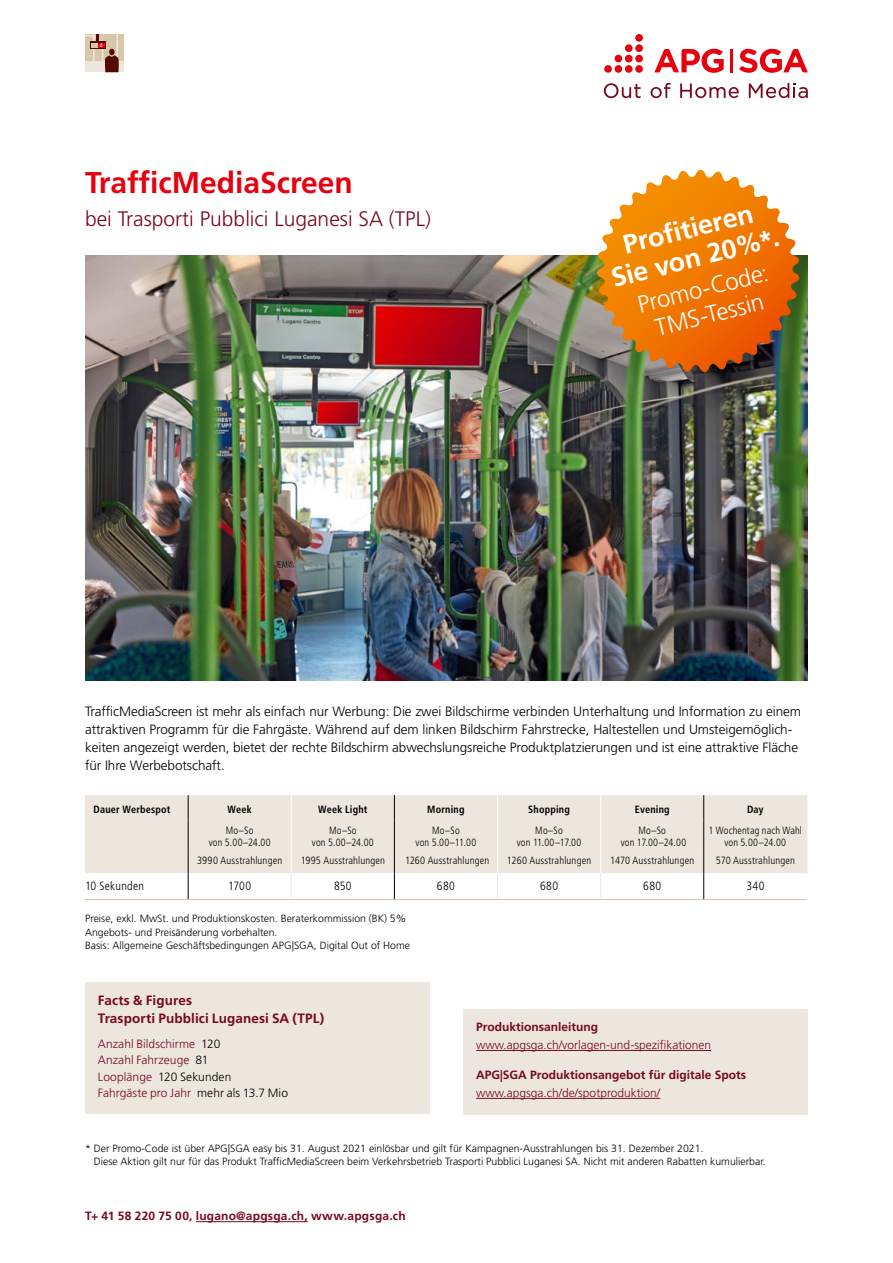
<style>
.page{position:relative;width:893px;height:1263px;background:#fff}
.page>*{position:absolute;margin:0;border:0;box-sizing:border-box;transform-origin:0 0}
.t1{font:700 30px "Frutiger LT Std";color:#e7000e}
.t2{font:700 26.85px/29.7px "Frutiger LT Std";color:#fff;text-align:center}
.t3{font:300 24px/26.8px "Frutiger LT Std";color:#fff;text-align:center}
.t4{font:300 21px "Frutiger LT Std";color:#77091d}
.t5{font:300 13.5px/18px "Frutiger LT Std";letter-spacing:-.005em;color:#000}
.t6{font:700 13.5px/18px "Frutiger LT Std";letter-spacing:.01em;color:#77091d}
.t7{font:300 12px/16.5px "Frutiger LT Std";color:#77091d}
.t8{font:700 12px "Frutiger LT Std";color:#77091d}
.t9{font:300 condensed 12px "Frutiger LT Std";letter-spacing:.025em;color:#000}
.t10{font:300 10.5px/13.5px "Frutiger LT Std";color:#000}
.t11{font:300 condensed 10.5px/12px "Frutiger LT Std";letter-spacing:.015em;color:#000;text-align:center}
.t12{font:700 condensed 10.5px "Frutiger LT Std";letter-spacing:.02em;color:#000}
.s1{color:#000}
</style>
<div class="page">
<img style="left:85px;top:255px;width:723px;height:425px">
<svg style="left:604px;top:83px;width:37px;height:15px"></svg>
<svg style="left:650px;top:83px;width:21px;height:15px"></svg>
<svg style="left:680px;top:84px;width:59px;height:14px"></svg>
<svg style="left:749px;top:83px;width:59px;height:15px"></svg>
<hr style="left:731px;top:49px;width:2px;height:23px;background:#e7000e">
<svg style="left:654px;top:49px;width:70px;height:24px"></svg>
<svg style="left:739px;top:49px;width:69px;height:24px"></svg>
<div style="left:604px;top:65px;width:8px;height:8px;background:#e7000e;border-radius:50%"></div>
<div style="left:615px;top:65px;width:7px;height:8px;background:#e7000e;border-radius:50%"></div>
<div style="left:615px;top:55px;width:7px;height:7px;background:#e7000e;border-radius:50%"></div>
<div style="left:625px;top:65px;width:8px;height:8px;background:#e7000e;border-radius:50%"></div>
<div style="left:625px;top:55px;width:8px;height:7px;background:#e7000e;border-radius:50%"></div>
<div style="left:625px;top:44px;width:8px;height:8px;background:#e7000e;border-radius:50%"></div>
<div style="left:635px;top:65px;width:8px;height:8px;background:#e7000e;border-radius:50%"></div>
<div style="left:635px;top:55px;width:8px;height:7px;background:#e7000e;border-radius:50%"></div>
<div style="left:635px;top:44px;width:8px;height:8px;background:#e7000e;border-radius:50%"></div>
<div style="left:635px;top:34px;width:8px;height:8px;background:#e7000e;border-radius:50%"></div>
<div style="left:85px;top:34px;width:38px;height:27px;background:#d7c6a8"></div>
<div style="left:85px;top:61px;width:38px;height:11px;background:#ece6dd"></div>
<svg style="left:85px;top:34px;width:34px;height:38px"></svg>
<div style="left:463px;top:1009px;width:345px;height:105px;background:#ece6dd"></div>
<hr style="left:476px;top:1050px;width:235px;height:1px;background:#77091d">
<hr style="left:476px;top:1098px;width:184px;height:1px;background:#77091d">
<div style="left:85px;top:982px;width:345px;height:132px;background:#ece6dd"></div>
<hr style="left:196px;top:1221px;width:112px;height:1px;background:#77091d">
<div style="left:85px;top:795px;width:722px;height:78px;background:#ece6dd"></div>
<svg style="left:394px;top:795px;width:1px;height:24px"></svg>
<hr style="left:394px;top:819px;width:1px;height:31px;background:#000">
<svg style="left:394px;top:850px;width:1px;height:49px"></svg>
<svg style="left:703px;top:795px;width:1px;height:24px"></svg>
<hr style="left:703px;top:819px;width:1px;height:31px;background:#000">
<svg style="left:703px;top:850px;width:1px;height:49px"></svg>
<svg style="left:188px;top:795px;width:1px;height:24px"></svg>
<hr style="left:188px;top:819px;width:1px;height:31px;background:#000">
<svg style="left:188px;top:850px;width:1px;height:49px"></svg>
<hr style="left:85px;top:899px;width:103px;height:1px;background:#d7c6a8">
<hr style="left:188px;top:899px;width:103px;height:1px;background:#d7c6a8">
<hr style="left:291px;top:899px;width:103px;height:1px;background:#d7c6a8">
<hr style="left:394px;top:899px;width:103px;height:1px;background:#d7c6a8">
<hr style="left:497px;top:899px;width:104px;height:1px;background:#d7c6a8">
<hr style="left:601px;top:899px;width:103px;height:1px;background:#d7c6a8">
<hr style="left:704px;top:899px;width:103px;height:1px;background:#d7c6a8">
<svg style="left:497px;top:795px;width:1px;height:24px"></svg>
<svg style="left:600px;top:795px;width:1px;height:24px"></svg>
<hr style="left:497px;top:819px;width:1px;height:31px;background:#fff">
<hr style="left:600px;top:819px;width:1px;height:31px;background:#fff">
<svg style="left:291px;top:795px;width:1px;height:24px"></svg>
<hr style="left:291px;top:819px;width:1px;height:31px;background:#fff">
<svg style="left:291px;top:850px;width:1px;height:49px"></svg>
<svg style="left:497px;top:850px;width:1px;height:49px"></svg>
<svg style="left:600px;top:850px;width:1px;height:49px"></svg>
<svg style="left:807px;top:795px;width:1px;height:24px"></svg>
<hr style="left:807px;top:819px;width:1px;height:31px;background:#ece6dd">
<svg style="left:807px;top:850px;width:1px;height:23px"></svg>
<svg style="left:597px;top:170px;width:192px;height:202px;background:#e18528"></svg>
<h1 class="t1" style="left:85px;top:165px;width:269px">TrafficMediaScreen</h1>
<h3 class="t4" style="left:85px;top:206px;width:347px">bei Trasporti Pubblici Luganesi SA (TPL)</h3>
<h2 class="t2" style="left:601px;top:235px;width:174px;rotate:-14deg">Profi tieren<br>Sie von 20%*.</h2>
<h3 class="t3" style="left:635px;top:292px;width:135px;rotate:-14deg">Promo-Code:<br>TMS-Tessin</h3>
<p class="t5" style="left:85px;top:702px;width:718px">TrafficMediaScreen ist mehr als einfach nur Werbung: Die zwei Bildschirme verbinden Unterhaltung und Information zu einem attraktiven Programm für die Fahrgäste. Während auf dem linken Bildschirm Fahrstrecke, Haltestellen und Umsteigemöglich&shy;keiten angezeigt werden, bietet der rechte Bildschirm abwechslungsreiche Produktplatzierungen und ist eine attraktive Fläche für Ihre Werbebotschaft.</p>
<p class="t12" style="left:94px;top:803px;width:78px">Dauer Werbespot</p>
<p class="t12" style="left:228px;top:803px;width:26px">Week</p>
<p class="t12" style="left:318px;top:803px;width:51px">Week Light</p>
<p class="t12" style="left:427px;top:803px;width:39px">Morning</p>
<p class="t12" style="left:528px;top:803px;width:43px">Shopping</p>
<p class="t12" style="left:635px;top:803px;width:36px">Evening</p>
<p class="t12" style="left:747px;top:803px;width:18px">Day</p>
<p class="t11" style="left:209px;top:824px;width:63px">Mo–So<br>von 5.00–24.00</p>
<p class="t11" style="left:312px;top:824px;width:63px">Mo–So<br>von 5.00–24.00</p>
<p class="t11" style="left:416px;top:824px;width:62px">Mo–So<br>von 5.00–11.00</p>
<p class="t11" style="left:517px;top:824px;width:66px">Mo–So<br>von 11.00–17.00</p>
<p class="t11" style="left:621px;top:824px;width:67px">Mo–So<br>von 17.00–24.00</p>
<p class="t11" style="left:708px;top:824px;width:95px">1 Wochentag nach Wahl von 5.00–24.00</p>
<p class="t11" style="left:197px;top:855px;width:87px">3990 Ausstrahlungen</p>
<p class="t11" style="left:301px;top:855px;width:86px">1995 Ausstrahlungen</p>
<p class="t11" style="left:405px;top:855px;width:86px">1260 Ausstrahlungen</p>
<p class="t11" style="left:507px;top:855px;width:86px">1260 Ausstrahlungen</p>
<p class="t11" style="left:610px;top:855px;width:85px">1470 Ausstrahlungen</p>
<p class="t11" style="left:716px;top:855px;width:81px">570 Ausstrahlungen</p>
<p class="t9" style="left:85px;top:879px;width:60px">10 Sekunden</p>
<p class="t9" style="left:228px;top:879px;width:25px">1700</p>
<p class="t9" style="left:334px;top:879px;width:19px">850</p>
<p class="t9" style="left:437px;top:879px;width:20px">680</p>
<p class="t9" style="left:540px;top:879px;width:20px">680</p>
<p class="t9" style="left:643px;top:879px;width:20px">680</p>
<p class="t9" style="left:746px;top:879px;width:20px">340</p>
<p class="t10" style="left:85px;top:912px;width:326px">Preise, exkl. MwSt. und Produktionskosten. Beraterkommission (BK) 5%<br>Angebots- und Preisänderung vorbehalten.<br>Basis: Allgemeine Geschäftsbedingungen APG|SGA, Digital Out of Home</p>
<p class="t6" style="left:98px;top:991px;width:228px">Facts &amp; Figures<br>Trasporti Pubblici Luganesi SA (TPL)</p>
<p class="t7" style="left:98px;top:1035px;width:192px">Anzahl Bildschirme <span class="s1">120<br></span>Anzahl Fahrzeuge <span class="s1">81<br></span>Looplänge <span class="s1">120 Sekunden<br></span>Fahrgäste pro Jahr <span class="s1">mehr als 13.7 Mio</span></p>
<p class="t8" style="left:476px;top:1019px;width:123px">Produktionsanleitung</p>
<p class="t7" style="left:476px;top:1037px;width:236px">www.apgsga.ch/vorlagen-und-spezifikationen</p>
<p class="t8" style="left:476px;top:1067px;width:271px">APG|SGA Produktionsangebot für digitale Spots</p>
<p class="t7" style="left:476px;top:1085px;width:185px">www.apgsga.ch/de/spotproduktion/</p>
<p class="t10" style="left:94px;top:1141px;width:673px;text-indent:-9px">* Der Promo-Code ist über APG|SGA easy bis 31. August 2021 einlösbar und gilt für Kampagnen-Ausstrahlungen bis 31. Dezember 2021.<br>Diese Aktion gilt nur für das Produkt TrafficMediaScreen beim Verkehrsbetrieb Trasporti Pubblici Luganesi SA. Nicht mit anderen Rabatten kumulierbar.</p>
<p class="t8" style="left:85px;top:1209px;width:322px">T+ 41 58 220 75 00, lugano@apgsga.ch, www.apgsga.ch</p>
</div>
